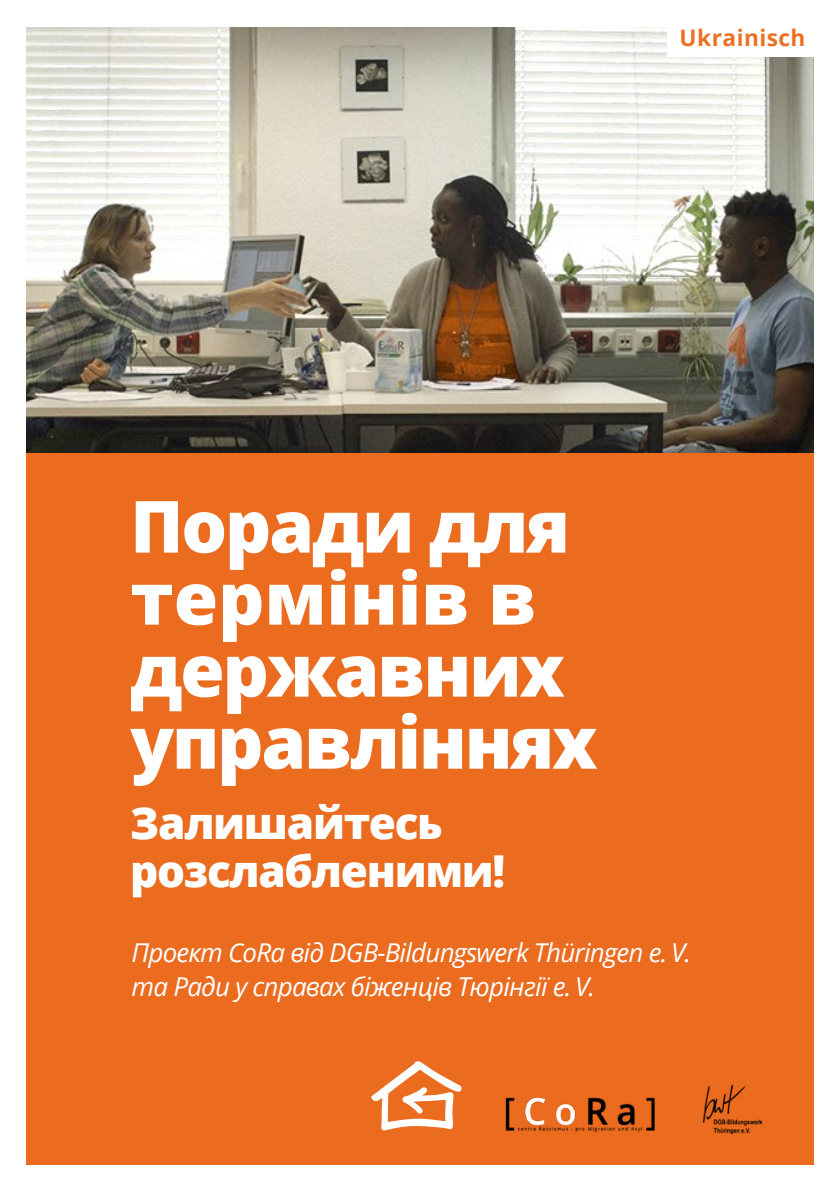
<style>
.page{position:relative;width:840px;height:1191px;background:#fff}
.page>*{position:absolute;margin:0;border:0;box-sizing:border-box;transform-origin:0 0}
.t1{font:800 72px/72px "Open Sans";letter-spacing:-.03em;color:#fff}
.t2{font:800 44px/48px "Open Sans";letter-spacing:-.03em;color:#fff}
.t3{font:italic 26px/34px "Open Sans";letter-spacing:-.03em;color:#fff}
.t4{font:700 22.6px "Open Sans";letter-spacing:.02em;color:#eb7125}
</style>
<div class="page">
<div style="left:26px;top:452px;width:787px;height:712px;background:#eb6b1f"></div>
<svg style="left:371px;top:1061px;width:90px;height:69px"></svg>
<img style="left:703px;top:1085px;width:58px;height:48px">
<img style="left:505px;top:1097px;width:150px;height:36px">
<img style="left:26px;top:28px;width:787px;height:424px">
<div style="left:667px;top:23px;width:148px;height:34px;background:#fff"></div>
<p class="t4" style="left:679px;top:22px;width:127px">Ukrainisch</p>
<h1 class="t1" style="left:130px;top:486px;width:468px">Поради для термінів в державних управліннях</h1>
<h2 class="t2" style="left:130px;top:796px;width:376px">Залишайтесь розслабленими!</h2>
<p class="t3" style="left:131px;top:934px;width:560px">Проект CoRa від DGB-Bildungswerk Thüringen e. V. та Ради у справах біженців Тюрінгії e. V.</p>
</div>
